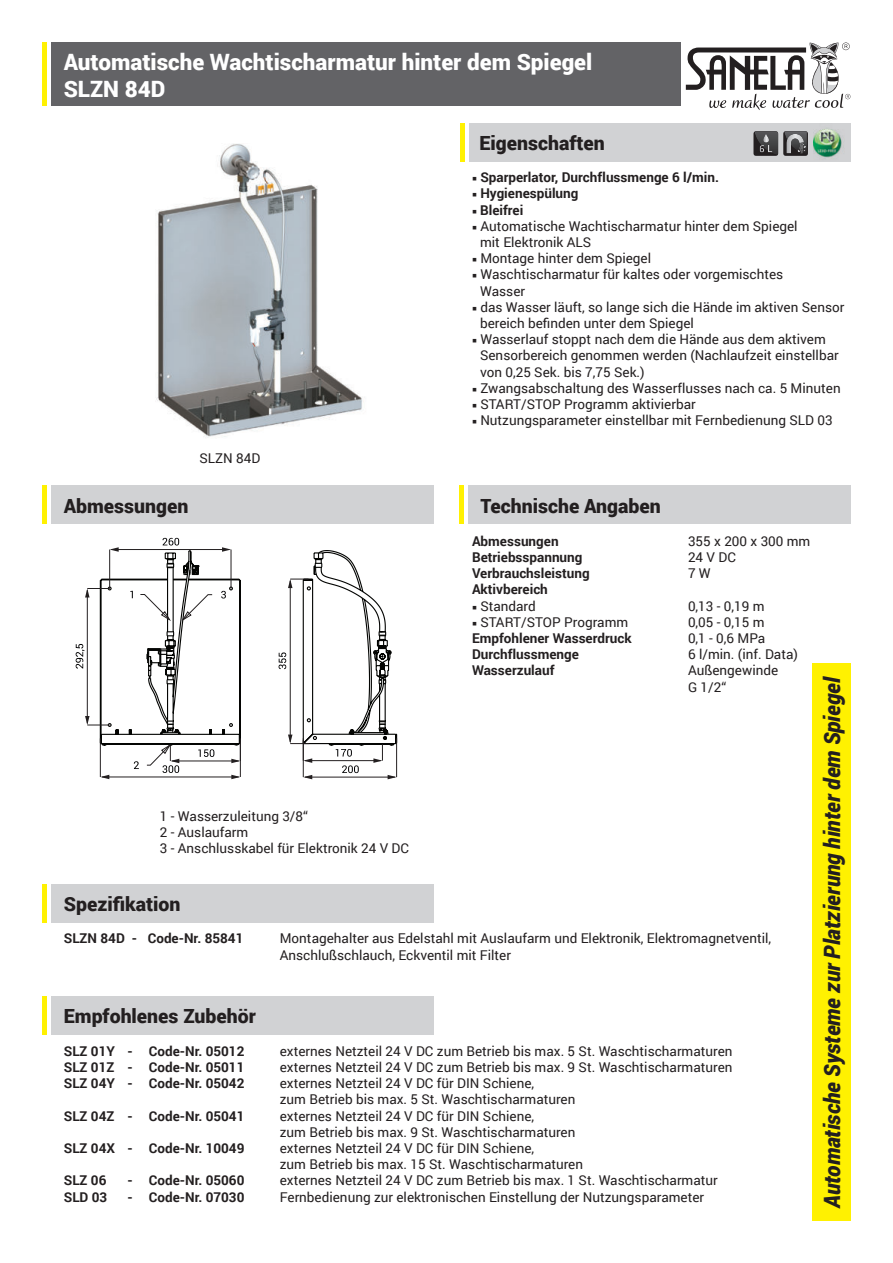
<style>
.page{position:relative;width:893px;height:1263px;background:#fff}
.page>*{position:absolute;margin:0;border:0;box-sizing:border-box;transform-origin:0 0}
.t1{font:900 22.5px/26.2px "Roboto";color:#fff}
.t2{font:italic 900 22.5px "Roboto";color:#231f20;scale:.95 1}
.t3{font:900 19.5px "Roboto";color:#231f20}
.t4{font:13.5px/16.2px "Roboto";color:#231f20}
.t5{font:700 13.5px "Roboto";color:#231f20}
</style>
<div class="page">
<div style="left:51px;top:43px;width:629px;height:63px;background:#636366"></div>
<div style="left:469px;top:123px;width:381px;height:39px;background:#d1d2d4"></div>
<div style="left:51px;top:486px;width:383px;height:38px;background:#d1d2d4"></div>
<svg style="left:686px;top:43px;width:164px;height:67px"></svg>
<hr style="left:43px;top:43px;width:4px;height:63px;background:#fff101">
<hr style="left:43px;top:486px;width:4px;height:38px;background:#fff101">
<div style="left:468px;top:486px;width:382px;height:38px;background:#d1d2d4"></div>
<hr style="left:459px;top:486px;width:4px;height:38px;background:#fff101">
<div style="left:460px;top:123px;width:5px;height:39px;background:#fff101"></div>
<div style="left:51px;top:996px;width:383px;height:38px;background:#d1d2d4"></div>
<hr style="left:43px;top:996px;width:4px;height:38px;background:#fff101">
<div style="left:51px;top:884px;width:383px;height:39px;background:#d1d2d4"></div>
<hr style="left:43px;top:884px;width:4px;height:39px;background:#fff101">
<svg style="left:753px;top:131px;width:25px;height:25px"></svg>
<svg style="left:754px;top:131px;width:24px;height:24px"></svg>
<div style="left:783px;top:131px;width:25px;height:25px;background:#231f20;border-radius:3px"></div>
<svg style="left:784px;top:131px;width:23px;height:23px"></svg>
<img style="left:814px;top:128px;width:28px;height:31px">
<svg style="left:279px;top:552px;width:118px;height:227px"></svg>
<svg style="left:76px;top:538px;width:165px;height:241px"></svg>
<img style="left:156px;top:143px;width:208px;height:294px">
<div style="left:812px;top:663px;width:38px;height:557px;background:#fff101"></div>
<h1 class="t1" style="left:64px;top:51px;width:530px">Automatische Wachtischarmatur hinter dem Spiegel<br>SLZN 84D</h1>
<h2 class="t3" style="left:479px;top:135px;width:127px">Eigenschaften</h2>
<p class="t4" style="left:199px;top:451px;width:62px">SLZN 84D</p>
<h2 class="t3" style="left:64px;top:498px;width:126px">Abmessungen</h2>
<p class="t5" style="left:472px;top:168px;width:249px">○ Sparperlator, Durchflussmenge 6 l/min.</p>
<p class="t5" style="left:472px;top:184px;width:108px">○ Hygienespülung</p>
<p class="t5" style="left:472px;top:200px;width:53px">○ Bleifrei</p>
<p class="t4" style="left:480px;top:219px;width:319px;text-indent:-8px">○ Automatische Wachtischarmatur hinter dem Spiegel mit Elektronik ALS</p>
<p class="t4" style="left:472px;top:251px;width:181px">○ Montage hinter dem Spiegel</p>
<p class="t4" style="left:480px;top:267px;width:305px;text-indent:-8px">○ Waschtischarmatur für kaltes oder vorgemischtes<br>Wasser</p>
<p class="t4" style="left:480px;top:300px;width:366px;text-indent:-8px">○ das Wasser läuft, so lange sich die Hände im aktiven Sensor bereich befinden unter dem Spiegel</p>
<p class="t4" style="left:480px;top:332px;width:360px;text-indent:-8px">○ Wasserlauf stoppt nach dem die Hände aus dem aktivem<br>Sensorbereich genommen werden (Nachlaufzeit einstellbar von 0,25 Sek. bis 7,75 Sek.)</p>
<p class="t4" style="left:472px;top:379px;width:370px">○ Zwangsabschaltung des Wasserflusses nach ca. 5 Minuten</p>
<p class="t4" style="left:472px;top:397px;width:225px">○ START/STOP Programm aktivierbar</p>
<p class="t4" style="left:472px;top:413px;width:362px">○ Nutzungsparameter einstellbar mit Fernbedienung SLD 03</p>
<h2 class="t3" style="left:480px;top:498px;width:182px">Technische Angaben</h2>
<p class="t4" style="left:160px;top:809px;width:251px">1 - Wasserzuleitung 3/8“<br>2 - Auslaufarm<br>3 - Anschlusskabel für Elektronik 24 V DC</p>
<p class="t5" style="left:472px;top:531px;width:88px">Abmessungen</p>
<p class="t4" style="left:688px;top:534px;width:124px">355 x 200 x 300 mm</p>
<p class="t5" style="left:472px;top:548px;width:112px">Betriebsspannung</p>
<p class="t4" style="left:688px;top:550px;width:49px">24 V DC</p>
<p class="t5" style="left:472px;top:564px;width:119px">Verbrauchsleistung</p>
<p class="t4" style="left:688px;top:566px;width:24px">7 W</p>
<p class="t5" style="left:472px;top:580px;width:77px">Aktivbereich</p>
<p class="t4" style="left:472px;top:599px;width:65px">○ Standard</p>
<p class="t4" style="left:688px;top:599px;width:78px">0,13 - 0,19 m</p>
<p class="t4" style="left:472px;top:615px;width:158px">○ START/STOP Programm</p>
<p class="t4" style="left:688px;top:615px;width:78px">0,05 - 0,15 m</p>
<p class="t5" style="left:472px;top:629px;width:161px">Empfohlener Wasserdruck</p>
<p class="t4" style="left:688px;top:631px;width:79px">0,1 - 0,6 MPa</p>
<p class="t5" style="left:472px;top:645px;width:108px">Durchflussmenge</p>
<p class="t4" style="left:688px;top:647px;width:111px">6 l/min. (inf. Data)</p>
<p class="t5" style="left:472px;top:661px;width:84px">Wasserzulauf</p>
<p class="t4" style="left:688px;top:663px;width:92px">Außengewinde<br>G 1/2“</p>
<h2 class="t3" style="left:64px;top:891px;width:118px">Spezifikation</h2>
<p class="t5" style="left:64px;top:929px;width:181px">SLZN 84D - Code-Nr. 85841</p>
<p class="t4" style="left:280px;top:931px;width:493px">Montagehalter aus Edelstahl mit Auslaufarm und Elektronik, Elektromagnetventil,<br>Anschlußschlauch, Eckventil mit Filter</p>
<h2 class="t3" style="left:64px;top:1008px;width:194px">Empfohlenes Zubehör</h2>
<p class="t5" style="left:64px;top:1041px;width:182px">SLZ 01Y - Code-Nr. 05012</p>
<p class="t4" style="left:280px;top:1044px;width:454px">externes Netzteil 24 V DC zum Betrieb bis max. 5 St. Waschtischarmaturen</p>
<p class="t5" style="left:64px;top:1058px;width:182px">SLZ 01Z - Code-Nr. 05011</p>
<p class="t4" style="left:280px;top:1060px;width:454px">externes Netzteil 24 V DC zum Betrieb bis max. 9 St. Waschtischarmaturen</p>
<p class="t5" style="left:64px;top:1074px;width:182px">SLZ 04Y - Code-Nr. 05042</p>
<p class="t4" style="left:280px;top:1076px;width:297px">externes Netzteil 24 V DC für DIN Schiene,<br>zum Betrieb bis max. 5 St. Waschtischarmaturen</p>
<p class="t5" style="left:64px;top:1106px;width:182px">SLZ 04Z - Code-Nr. 05041</p>
<p class="t4" style="left:280px;top:1109px;width:297px">externes Netzteil 24 V DC für DIN Schiene,<br>zum Betrieb bis max. 9 St. Waschtischarmaturen</p>
<p class="t5" style="left:64px;top:1139px;width:182px">SLZ 04X - Code-Nr. 10049</p>
<p class="t4" style="left:280px;top:1141px;width:305px">externes Netzteil 24 V DC für DIN Schiene,<br>zum Betrieb bis max. 15 St. Waschtischarmaturen</p>
<p class="t5" style="left:64px;top:1171px;width:44px">SLZ 06</p>
<p class="t5" style="left:128px;top:1171px;width:118px">- Code-Nr. 05060</p>
<p class="t4" style="left:280px;top:1173px;width:439px">externes Netzteil 24 V DC zum Betrieb bis max. 1 St. Waschtischarmatur</p>
<p class="t5" style="left:64px;top:1187px;width:45px">SLD 03</p>
<p class="t5" style="left:128px;top:1187px;width:118px">- Code-Nr. 07030</p>
<p class="t4" style="left:280px;top:1190px;width:426px">Fernbedienung zur elektronischen Einstellung der Nutzungsparameter</p>
<h1 class="t2" style="left:823px;top:1208px;width:559px;rotate:-90deg">Automatische Systeme zur Platzierung hinter dem Spiegel</h1>
</div>
